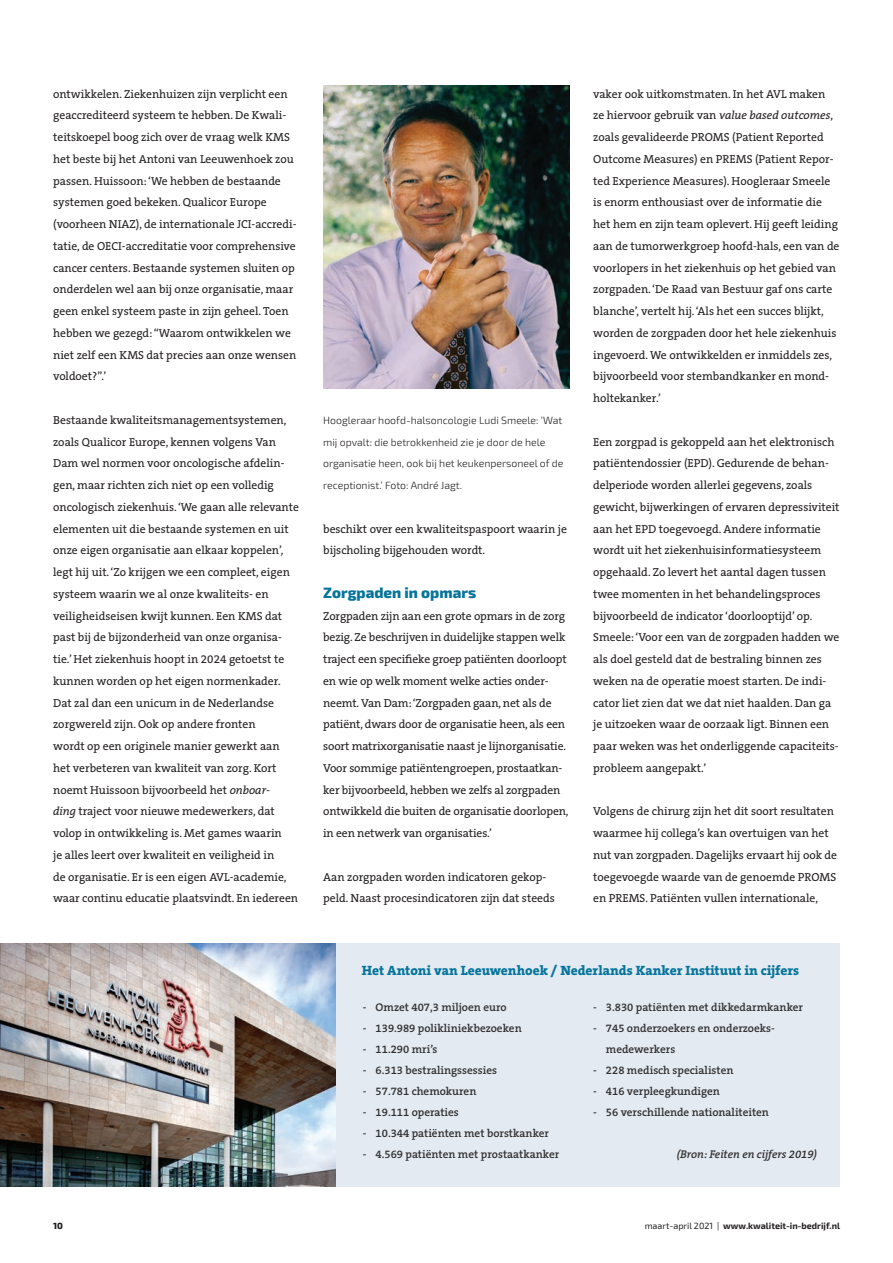
<style>
.page{position:relative;width:893px;height:1263px;background:#fff}
.page>*{position:absolute;margin:0;border:0;box-sizing:border-box;transform-origin:0 0}
.t1{font:800 15px "Exo 2.0";color:#05749b}
.t2{font:800 13.5px "The Serif B W8";color:#05749b}
.t3{font:11.7px/21.8px "The Serif B W5 Plain";color:#231f20}
.t4{font:600 11.25px/21px "The Serif B W6";color:#312f30}
.t5{font:italic 600 11.25px "The Serif B W6";color:#312f30}
.t6{font:300 10.5px/21.8px "Exo 2.0";color:#231f20}
.t7{font:700 9px "Exo 2.0";color:#231f20}
.t8{font:800 9px "Exo 2.0";color:#231f20}
.s1{font-style:italic}
.s2{font-weight:400}
</style>
<div class="page">
<div style="left:336px;top:943px;width:504px;height:244px;background:#e3eaf1"></div>
<img style="left:0;top:943px;width:336px;height:244px">
<img style="left:323px;top:85px;width:247px;height:303px">
<p class="t3" style="left:53px;top:83px;width:245px">ontwikkelen. Ziekenhuizen zĳn verplicht een geaccrediteerd systeem te hebben. De Kwali&shy;teitskoepel boog zich over de vraag welk KMS het beste bĳ het Antoni van Leeuwenhoek zou passen. Huissoon: ‘We hebben de bestaande systemen goed bekeken. Qualicor Europe (voorheen NIAZ), de internationale JCI-accredi&shy;tatie, de OECI-accreditatie voor comprehensive cancer centers. Bestaande systemen sluiten op onderdelen wel aan bĳ onze organisatie, maar geen enkel systeem paste in zĳn geheel. Toen hebben we gezegd: “Waarom ontwikkelen we niet zelf een KMS dat precies aan onze wensen voldoet?”.’</p>
<p class="t3" style="left:53px;top:409px;width:247px">Bestaande kwaliteitsmanagementsystemen, zoals Qualicor Europe, kennen volgens Van Dam wel normen voor oncologische afdelin&shy;gen, maar richten zich niet op een volledig oncologisch ziekenhuis. ‘We gaan alle relevante elementen uit die bestaande systemen en uit onze eigen organisatie aan elkaar koppelen’, legt hĳ uit. ‘Zo krĳgen we een compleet, eigen systeem waarin we al onze kwaliteits- en veiligheidseisen kwĳt kunnen. Een KMS dat past bĳ de bĳzonderheid van onze organisa&shy;tie.’ Het ziekenhuis hoopt in 2024 getoetst te kunnen worden op het eigen normenkader.<br>Dat zal dan een unicum in de Nederlandse zorgwereld zĳn. Ook op andere fronten<br>wordt op een originele manier gewerkt aan het verbeteren van kwaliteit van zorg. Kort noemt Huissoon bĳvoorbeeld het <span class="s1">onboar-<br>ding</span> traject voor nieuwe medewerkers, dat volop in ontwikkeling is. Met games waarin<br>je alles leert over kwaliteit en veiligheid in<br>de organisatie. Er is een eigen AVL-academie, waar continu educatie plaatsvindt. En iedereen</p>
<p class="t6" style="left:323px;top:409px;width:242px">Hoogleraar hoofd-halsoncologie Ludi Smeele: ‘Wat mij opvalt: die betrokkenheid zie je door de hele organisatie heen, ook bij het keukenpersoneel of de receptionist.’ Foto: André Jagt.</p>
<p class="t3" style="left:323px;top:518px;width:245px">beschikt over een kwaliteitspaspoort waarin je bĳscholing bĳgehouden wordt.</p>
<p class="t1" style="left:323px;top:583px;width:154px">Zorgpaden in opmars</p>
<p class="t3" style="left:323px;top:605px;width:247px">Zorgpaden zĳn aan een grote opmars in de zorg bezig. Ze beschrĳven in duidelĳke stappen welk traject een specifieke groep patiënten doorloopt en wie op welk moment welke acties onder&shy;neemt. Van Dam: ‘Zorgpaden gaan, net als de patiënt, dwars door de organisatie heen, als een soort matrixorganisatie naast je lĳnorganisatie.<br>Voor sommige patiëntengroepen, prostaatkan&shy;ker bĳvoorbeeld, hebben we zelfs al zorgpaden ontwikkeld die buiten de organisatie doorlopen, in een netwerk van organisaties.’</p>
<p class="t3" style="left:323px;top:866px;width:233px">Aan zorgpaden worden indicatoren gekop&shy;peld. Naast procesindicatoren zĳn dat steeds</p>
<p class="t3" style="left:593px;top:83px;width:248px">vaker ook uitkomstmaten. In het AVL maken<br>ze hiervoor gebruik van <span class="s1">value based outcomes</span>, zoals gevalideerde PROMS (Patient Reported Outcome Measures) en PREMS (Patient Repor&shy;ted Experience Measures). Hoogleraar Smeele is enorm enthousiast over de informatie die het hem en zĳn team oplevert. Hĳ geeft leiding aan de tumorwerkgroep hoofd-hals, een van de voorlopers in het ziekenhuis op het gebied van zorgpaden. ‘De Raad van Bestuur gaf ons carte blanche’, vertelt hĳ. ‘Als het een succes blĳkt, worden de zorgpaden door het hele ziekenhuis ingevoerd. We ontwikkelden er inmiddels zes, bĳvoorbeeld voor stembandkanker en mond&shy;holtekanker.’</p>
<p class="t3" style="left:593px;top:431px;width:248px">Een zorgpad is gekoppeld aan het elektronisch patiëntendossier (EPD). Gedurende de behan&shy;delperiode worden allerlei gegevens, zoals gewicht, bĳwerkingen of ervaren depressiviteit aan het EPD toegevoegd. Andere informatie wordt uit het ziekenhuisinformatiesysteem opgehaald. Zo levert het aantal dagen tussen twee momenten in het behandelingsproces bĳvoorbeeld de indicator ‘doorlooptĳd’ op.<br>Smeele: ‘Voor een van de zorgpaden hadden we als doel gesteld dat de bestraling binnen zes weken na de operatie moest starten. De indi&shy;cator liet zien dat we dat niet haalden. Dan ga je uitzoeken waar de oorzaak ligt. Binnen een paar weken was het onderliggende capaciteits&shy;probleem aangepakt.’</p>
<p class="t3" style="left:593px;top:800px;width:245px">Volgens de chirurg zĳn het dit soort resultaten waarmee hĳ collega’s kan overtuigen van het nut van zorgpaden. Dagelĳks ervaart hĳ ook de toegevoegde waarde van de genoemde PROMS en PREMS. Patiënten vullen internationale,</p>
<p class="t2" style="left:362px;top:962px;width:439px">Het Antoni van Leeuwenhoek / Nederlands Kanker Instituut in cĳfers</p>
<p class="t4" style="left:593px;top:997px;width:211px">- 3.830 patiënten met dikkedarmkanker</p>
<p class="t4" style="left:606px;top:1018px;width:170px;text-indent:-13px">- 745 onderzoekers en onderzoeks&shy;medewerkers</p>
<p class="t4" style="left:593px;top:1060px;width:142px">- 228 medisch specialisten</p>
<p class="t4" style="left:593px;top:1081px;width:128px">- 416 verpleegkundigen</p>
<p class="t4" style="left:593px;top:1102px;width:177px">- 56 verschillende nationaliteiten</p>
<p class="t5" style="left:677px;top:1147px;width:142px">(Bron: Feiten en cĳfers 2019)</p>
<p class="t4" style="left:363px;top:997px;width:145px">- Omzet 407,3 miljoen euro</p>
<p class="t4" style="left:363px;top:1018px;width:160px">- 139.989 polikliniekbezoeken</p>
<p class="t4" style="left:363px;top:1039px;width:76px">- 11.290 mri’s</p>
<p class="t4" style="left:363px;top:1060px;width:136px">- 6.313 bestralingssessies</p>
<p class="t4" style="left:363px;top:1081px;width:115px">- 57.781 chemokuren</p>
<p class="t4" style="left:363px;top:1102px;width:98px">- 19.111 operaties</p>
<p class="t4" style="left:363px;top:1123px;width:188px">- 10.344 patiënten met borstkanker</p>
<p class="t4" style="left:363px;top:1144px;width:198px">- 4.569 patiënten met prostaatkanker</p>
<p class="t8" style="left:53px;top:1220px;width:11px">10</p>
<p class="t7" style="left:645px;top:1220px;width:197px"><span class="s2">maart-april 2021 |</span> www.kwaliteit-in-bedrijf.nl</p>
</div>
